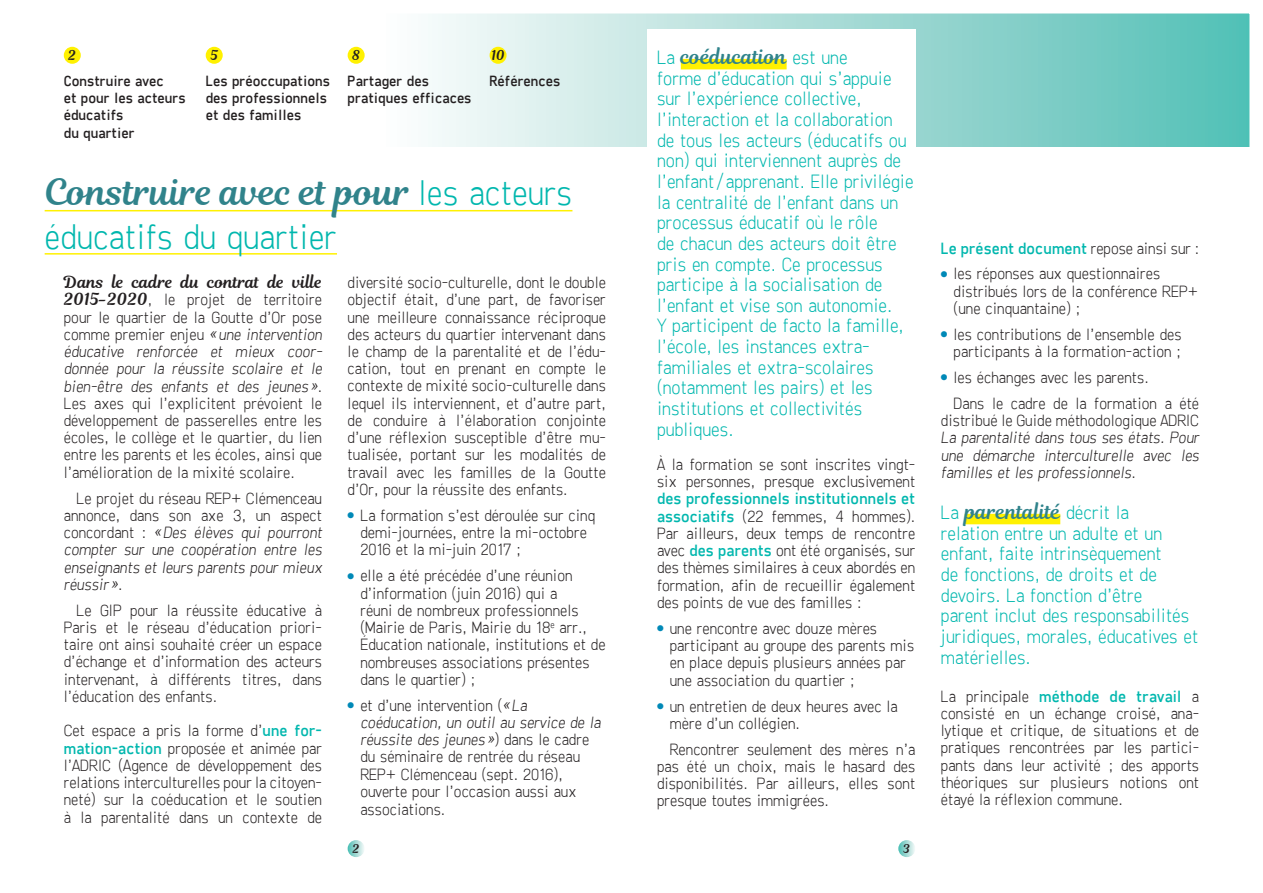
<style>
.page{position:relative;width:1263px;height:893px;background:#fff}
.page>*{position:absolute;margin:0;border:0;box-sizing:border-box;transform-origin:0 0}
.t1{font:36px "Magnolia Script";color:#30838b}
.t2{font:300 36px "Freeroad";color:#00b7ae}
.t3{font:20.25px "Magnolia Script";color:#30838b}
.t4{font:300 19.5px/20.7px "Freeroad";color:#00b7ae}
.t5{font:300 16.5px/17.2px "Freeroad";color:#231f20}
.t6{font:italic 300 16.5px/17.2px "Freeroad";color:#231f20;text-align:justify}
.t7{font:16.5px "Freeroad";letter-spacing:.005em;color:#00b7ae}
.t8{font:16.5px "Magnolia Script";color:#231f20}
.t9{font:15px/17.2px "Freeroad";color:#231f20}
.t10{font:13.5px "Magnolia Script";color:#231f20}
.t11{font:12px "Magnolia Script";color:#231f20}
.t12{font:6px "Circle Things";color:#0089b7}
.s1{font-family:"Freeroad";font-weight:300;color:#00b7ae}
.s2{font-family:"Magnolia Script";font-weight:400}
.s3{font-style:italic}
.s4{font-style:normal}
.s5{font-weight:400;color:#00b7ae}
.s6{font-family:"Freeroad";font-weight:300;font-size:19.5px;color:#00b7ae}
.s7{font-weight:300;color:#231f20}
</style>
<div class="page">
<svg style="left:379px;top:0;width:884px;height:147px"></svg>
<div style="left:647px;top:30px;width:268px;height:131px;background:#fff"></div>
<div style="left:348px;top:47px;width:17px;height:17px;background:#fff101;border-radius:50%"></div>
<div style="left:490px;top:47px;width:17px;height:17px;background:#fff101;border-radius:50%"></div>
<div style="left:206px;top:47px;width:17px;height:17px;background:#fff101;border-radius:50%"></div>
<div style="left:64px;top:47px;width:17px;height:17px;background:#fff101;border-radius:50%"></div>
<div style="left:965px;top:514px;width:95px;height:10px;background:#fff101"></div>
<div style="left:681px;top:59px;width:106px;height:10px;background:#fff101"></div>
<hr style="left:45px;top:210px;width:527px;height:1px;background:#fff101">
<hr style="left:45px;top:253px;width:292px;height:2px;background:#fff101">
<svg style="left:898px;top:840px;width:17px;height:17px"></svg>
<svg style="left:348px;top:840px;width:17px;height:17px"></svg>
<p class="t10" style="left:68px;top:45px;width:9px">2</p>
<p class="t9" style="left:64px;top:72px;width:123px">Construire avec<br>et pour les acteurs éducatifs<br>du quartier</p>
<p class="t10" style="left:210px;top:45px;width:9px">5</p>
<p class="t9" style="left:206px;top:72px;width:126px">Les préoccupations des professionnels et des familles</p>
<p class="t10" style="left:352px;top:45px;width:10px">8</p>
<p class="t9" style="left:348px;top:72px;width:125px">Partager des pratiques efficaces</p>
<p class="t10" style="left:491px;top:45px;width:15px">10</p>
<p class="t9" style="left:490px;top:72px;width:72px">Références</p>
<h1 class="t1" style="left:45px;top:166px;width:529px">Construire avec et pour <span class="s1">les acteurs</span></h1>
<h1 class="t2" style="left:45px;top:215px;width:294px">éducatifs du quartier</h1>
<p class="t8" style="left:64px;top:270px;width:260px">Dans le cadre du contrat de ville</p>
<p class="t5" style="left:64px;top:291px;width:260px;text-align:justify"><span class="s2">2015-2020</span>, le projet de territoire pour le quartier de la Goutte d’Or pose comme premier enjeu <span class="s3">« une intervention éducative renforcée et mieux coor&shy;donnée pour la réussite scolaire et le bien-être des enfants et des jeunes »</span>.<br>Les axes qui l’explicitent prévoient le développement de passerelles entre les écoles, le collège et le quartier, du lien entre les parents et les écoles, ainsi que l’amélioration de la mixité scolaire.</p>
<p class="t6" style="left:64px;top:489px;width:260px;text-indent:13px"><span class="s4">Le projet du réseau REP+ Clémenceau annonce, dans son axe 3, un aspect concordant :</span> «Des élèves qui pourront compter sur une coopération entre les enseignants et leurs parents pour mieux réussir »<span class="s4">.</span></p>
<p class="t5" style="left:64px;top:601px;width:260px;text-align:justify;text-indent:13px">Le GIP pour la réussite éducative à Paris et le réseau d’éducation priori&shy;taire ont ainsi souhaité créer un espace d’échange et d’information des acteurs intervenant, à différents titres, dans l’éducation des enfants.</p>
<p class="t5" style="left:64px;top:722px;width:260px;text-align:justify">Cet espace a pris la forme d’<span class="s5">une for&shy;mation-action</span> proposée et animée par l’ADRIC (Agence de développement des relations interculturelles pour la citoyen&shy;neté) sur la coéducation et le soutien à la parentalité dans un contexte de</p>
<p class="t5" style="left:348px;top:273px;width:260px;text-align:justify">diversité socio-culturelle, dont le double objectif était, d’une part, de favoriser une meilleure connaissance réciproque des acteurs du quartier intervenant dans le champ de la parentalité et de l’édu&shy;cation, tout en prenant en compte le contexte de mixité socio-culturelle dans lequel ils interviennent, et d’autre part, de conduire à l’élaboration conjointe d’une réflexion susceptible d’être mu&shy;tualisée, portant sur les modalités de travail avec les familles de la Goutte d’Or, pour la réussite des enfants.</p>
<p class="t12" style="left:348px;top:512px;width:8px">A</p>
<p class="t5" style="left:360px;top:506px;width:236px">La formation s’est déroulée sur cinq demi-journées, entre la mi-octobre<br>2016 et la mi-juin 2017 ;</p>
<p class="t12" style="left:348px;top:573px;width:8px">A</p>
<p class="t5" style="left:360px;top:567px;width:247px">elle a été précédée d’une réunion d’information (juin 2016) qui a<br>réuni de nombreux professionnels (Mairie de Paris, Mairie du 18<sup>e</sup> arr., Éducation nationale, institutions et de nombreuses associations présentes dans le quartier) ;</p>
<p class="t12" style="left:348px;top:702px;width:8px">A</p>
<p class="t5" style="left:360px;top:696px;width:242px">et d’une intervention (<span class="s3">« La coéducation, un outil au service de la réussite des jeunes »</span>) dans le cadre du séminaire de rentrée du réseau<br>REP+ Clémenceau (sept. 2016), ouverte pour l’occasion aussi aux associations.</p>
<p class="t3" style="left:657px;top:42px;width:192px"><span class="s6">La</span> coéducation <span class="s6">est une</span></p>
<p class="t4" style="left:657px;top:67px;width:258px">forme d’éducation qui s’appuie sur l’expérience collective, l’interaction et la collaboration de tous les acteurs (éducatifs ou non) qui interviennent auprès de l’enfant/ apprenant. Elle privilégie la centralité de l’enfant dans un processus éducatif où le rôle<br>de chacun des acteurs doit être pris en compte. Ce processus participe à la socialisation de l’enfant et vise son autonomie.<br>Y participent de facto la famille, l’école, les instances extra&shy;familiales et extra-scolaires (notamment les pairs) et les institutions et collectivités publiques.</p>
<p class="t5" style="left:657px;top:455px;width:260px">À la formation se sont inscrites vingt&shy;six personnes, presque exclusivement</p>
<p class="t5" style="left:657px;top:490px;width:260px;text-align:justify"><span class="s5">des professionnels institutionnels et associatifs</span> (22 femmes, 4 hommes).<br>Par ailleurs, deux temps de rencontre avec <span class="s5">des parents</span> ont été organisés, sur des thèmes similaires à ceux abordés en formation, afin de recueillir également des points de vue des familles :</p>
<p class="t12" style="left:657px;top:625px;width:8px">A</p>
<p class="t5" style="left:670px;top:619px;width:246px">une rencontre avec douze mères participant au groupe des parents mis en place depuis plusieurs années par une association du quartier ;</p>
<p class="t12" style="left:657px;top:703px;width:8px">A</p>
<p class="t5" style="left:670px;top:697px;width:230px">un entretien de deux heures avec la mère d’un collégien.</p>
<p class="t5" style="left:657px;top:740px;width:260px;text-align:justify;text-indent:13px">Rencontrer seulement des mères n’a pas été un choix, mais le hasard des disponibilités. Par ailleurs, elles sont presque toutes immigrées.</p>
<p class="t11" style="left:353px;top:840px;width:9px">2</p>
<p class="t11" style="left:903px;top:840px;width:9px">3</p>
<p class="t7" style="left:941px;top:238px;width:260px">Le présent document <span class="s7">repose ainsi sur :</span></p>
<p class="t12" style="left:941px;top:271px;width:8px">A</p>
<p class="t5" style="left:954px;top:265px;width:246px">les réponses aux questionnaires distribués lors de la conférence REP+ (une cinquantaine) ;</p>
<p class="t12" style="left:941px;top:331px;width:8px">A</p>
<p class="t5" style="left:954px;top:325px;width:229px">les contributions de l’ensemble des participants à la formation-action ;</p>
<p class="t12" style="left:941px;top:374px;width:8px">A</p>
<p class="t5" style="left:954px;top:364px;width:247px;line-height:25.8px">les échanges avec les parents.<br>Dans le cadre de la formation a été</p>
<p class="t5" style="left:941px;top:411px;width:260px">distribué le Guide méthodologique ADRIC</p>
<p class="t6" style="left:941px;top:429px;width:260px">La parentalité dans tous ses états. Pour une démarche interculturelle avec les familles et les professionnels<span class="s4">.</span></p>
<p class="t3" style="left:941px;top:497px;width:190px"><span class="s6">La</span> parentalité <span class="s6">décrit la</span></p>
<p class="t4" style="left:941px;top:522px;width:259px">relation entre un adulte et un enfant, faite intrinsèquement<br>de fonctions, de droits et de devoirs. La fonction d’être<br>parent inclut des responsabilités juridiques, morales, éducatives et matérielles.</p>
<p class="t5" style="left:941px;top:687px;width:260px;text-align:justify">La principale <span class="s5">méthode de travail</span> a consisté en un échange croisé, ana&shy;lytique et critique, de situations et de pratiques rencontrées par les partici&shy;pants dans leur activité ; des apports théoriques sur plusieurs notions ont étayé la réflexion commune.</p>
</div>
